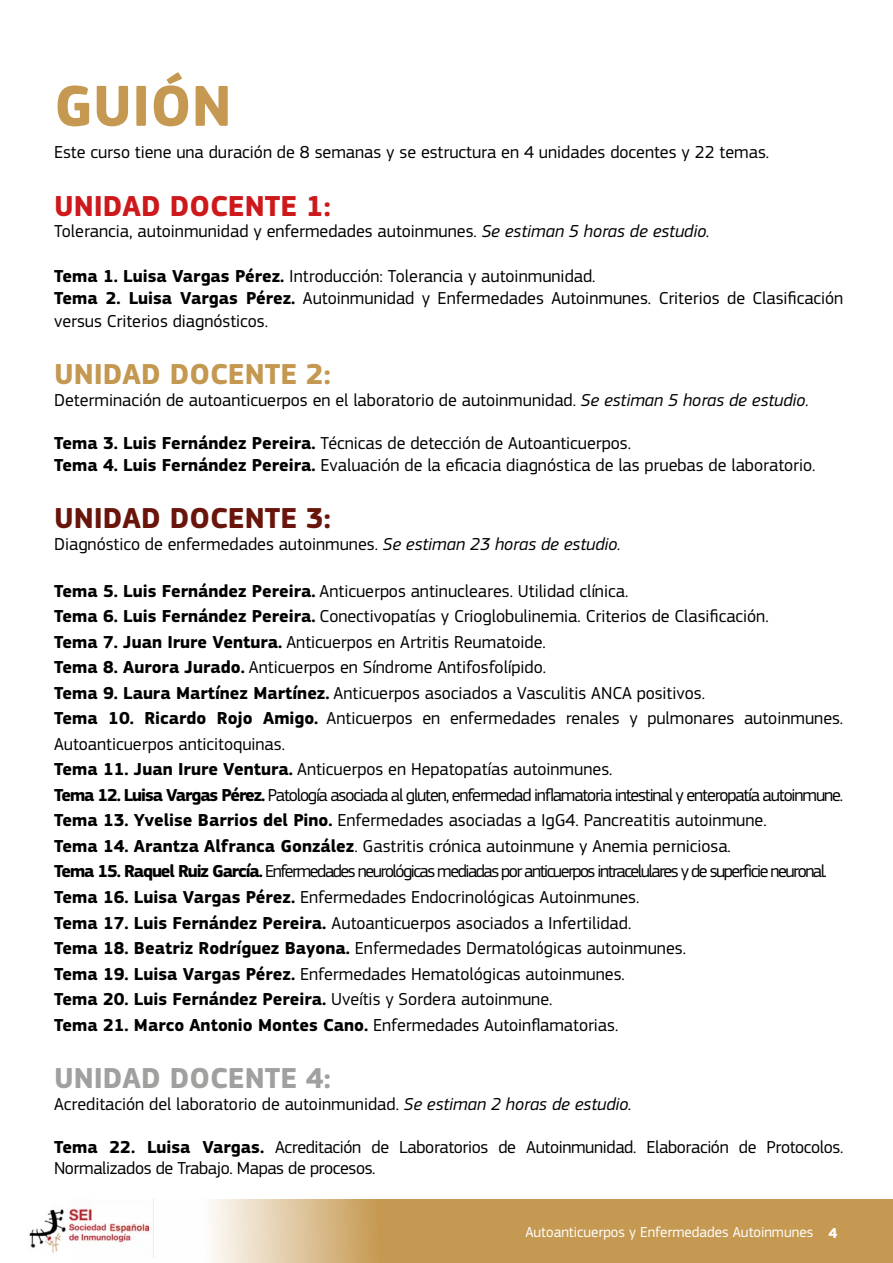
<style>
.page{position:relative;width:893px;height:1263px;background:#fff}
.page>*{position:absolute;margin:0;border:0;box-sizing:border-box;transform-origin:0 0}
.t1{font:700 60px "Amadeus";color:#c59951}
.t2{font:700 30px "Amadeus";color:#cd191c}
.t3{font:700 30px "Amadeus";color:#c49851}
.t4{font:700 30px "Amadeus";color:#69150b}
.t5{font:700 30px "Amadeus";color:#a0a09f}
.t6{font:18px/25.5px "Amadeus";color:#000}
.t7{font:18px/21.6px "Amadeus";letter-spacing:-.02em;color:#000}
.t8{font:15px "Amadeus";color:#fff}
.s1{font-style:italic}
.s2{font-weight:700}
</style>
<div class="page">
<svg style="left:153px;top:1199px;width:740px;height:64px;fill:#c59951"></svg>
<img style="left:29px;top:1199px;width:125px;height:58px">
<h1 class="t1" style="left:54px;top:70px;width:179px">GUIÓN</h1>
<p class="t6" style="left:54px;top:140px;width:717px">Este curso tiene una duración de 8 semanas y se estructura en 4 unidades docentes y 22 temas.</p>
<h2 class="t2" style="left:54px;top:188px;width:278px">UNIDAD DOCENTE 1:</h2>
<p class="t6" style="left:54px;top:219px;width:657px">Tolerancia, autoinmunidad y enfermedades autoinmunes. <span class="s1">Se estiman 5 horas de estudio.</span></p>
<p class="t6" style="left:54px;top:264px;width:791px;line-height:22.5px"><span class="s2">Tema 1. Luisa Vargas Pérez.</span> Introducción: Tolerancia y autoinmunidad.<br><span class="s2">Tema 2. Luisa Vargas Pérez.</span> Autoinmunidad y Enfermedades Autoinmunes. Criterios de Clasificación versus Criterios diagnósticos.</p>
<h2 class="t3" style="left:54px;top:356px;width:278px">UNIDAD DOCENTE 2:</h2>
<p class="t6" style="left:54px;top:387px;width:756px">Determinación de autoanticuerpos en el laboratorio de autoinmunidad. <span class="s1">Se estiman 5 horas de estudio.</span></p>
<p class="t6" style="left:54px;top:432px;width:763px;line-height:21.6px"><span class="s2">Tema 3. Luis Fernández Pereira.</span> Técnicas de detección de Autoanticuerpos.<br><span class="s2">Tema 4. Luis Fernández Pereira.</span> Evaluación de la eficacia diagnóstica de las pruebas de laboratorio.</p>
<h2 class="t4" style="left:54px;top:500px;width:278px">UNIDAD DOCENTE 3:</h2>
<p class="t6" style="left:54px;top:531px;width:568px">Diagnóstico de enfermedades autoinmunes. <span class="s1">Se estiman 23 horas de estudio.</span></p>
<p class="t6" style="left:54px;top:578px;width:791px"><span class="s2">Tema 5. Luis Fernández Pereira.</span> Anticuerpos antinucleares. Utilidad clínica.<br><span class="s2">Tema 6. Luis Fernández Pereira.</span> Conectivopatías y Crioglobulinemia. Criterios de Clasificación.<br><span class="s2">Tema 7. Juan Irure Ventura.</span> Anticuerpos en Artritis Reumatoide.<br><span class="s2">Tema 8. Aurora Jurado.</span> Anticuerpos en Síndrome Antifosfolípido.<br><span class="s2">Tema 9. Laura Martínez Martínez.</span> Anticuerpos asociados a Vasculitis ANCA positivos.<br><span class="s2">Tema 10. Ricardo Rojo Amigo.</span> Anticuerpos en enfermedades renales y pulmonares autoinmunes.<br>Autoanticuerpos anticitoquinas.<br><span class="s2">Tema 11. Juan Irure Ventura.</span> Anticuerpos en Hepatopatías autoinmunes.<br><span class="s2">Tema 12. Luisa Vargas Pérez.</span> Patología asociada al gluten, enfermedad inflamatoria intestinal y enteropatía autoinmune.<br><span class="s2">Tema 13. Yvelise Barrios del Pino.</span> Enfermedades asociadas a IgG4. Pancreatitis autoinmune.<br><span class="s2">Tema 14. Arantza Alfranca González</span>. Gastritis crónica autoinmune y Anemia perniciosa.<br><span class="s2">Tema 15. Raquel Ruiz García.</span> Enfermedades neurológicas mediadas por anticuerpos intracelulares y de superficie neuronal.<br><span class="s2">Tema 16. Luisa Vargas Pérez.</span> Enfermedades Endocrinológicas Autoinmunes.<br><span class="s2">Tema 17. Luis Fernández Pereira.</span> Autoanticuerpos asociados a Infertilidad.<br><span class="s2">Tema 18. Beatriz Rodríguez Bayona.</span> Enfermedades Dermatológicas autoinmunes.<br><span class="s2">Tema 19. Luisa Vargas Pérez.</span> Enfermedades Hematológicas autoinmunes.<br><span class="s2">Tema 20. Luis Fernández Pereira.</span> Uveítis y Sordera autoinmune.<br><span class="s2">Tema 21. Marco Antonio Montes Cano.</span> Enfermedades Autoinflamatorias.</p>
<h2 class="t5" style="left:54px;top:1060px;width:278px">UNIDAD DOCENTE 4:</h2>
<p class="t6" style="left:54px;top:1091px;width:579px">Acreditación del laboratorio de autoinmunidad. <span class="s1">Se estiman 2 horas de estudio.</span></p>
<p class="t7" style="left:54px;top:1136px;width:791px"><span class="s2">Tema 22. Luisa Vargas.</span> Acreditación de Laboratorios de Autoinmunidad. Elaboración de Protocolos.<br>Normalizados de Trabajo. Mapas de procesos.</p>
<p class="t8" style="left:525px;top:1223px;width:313px">Autoanticuerpos y Enfermedades Autoinmunes <span class="s2">4</span></p>
</div>
